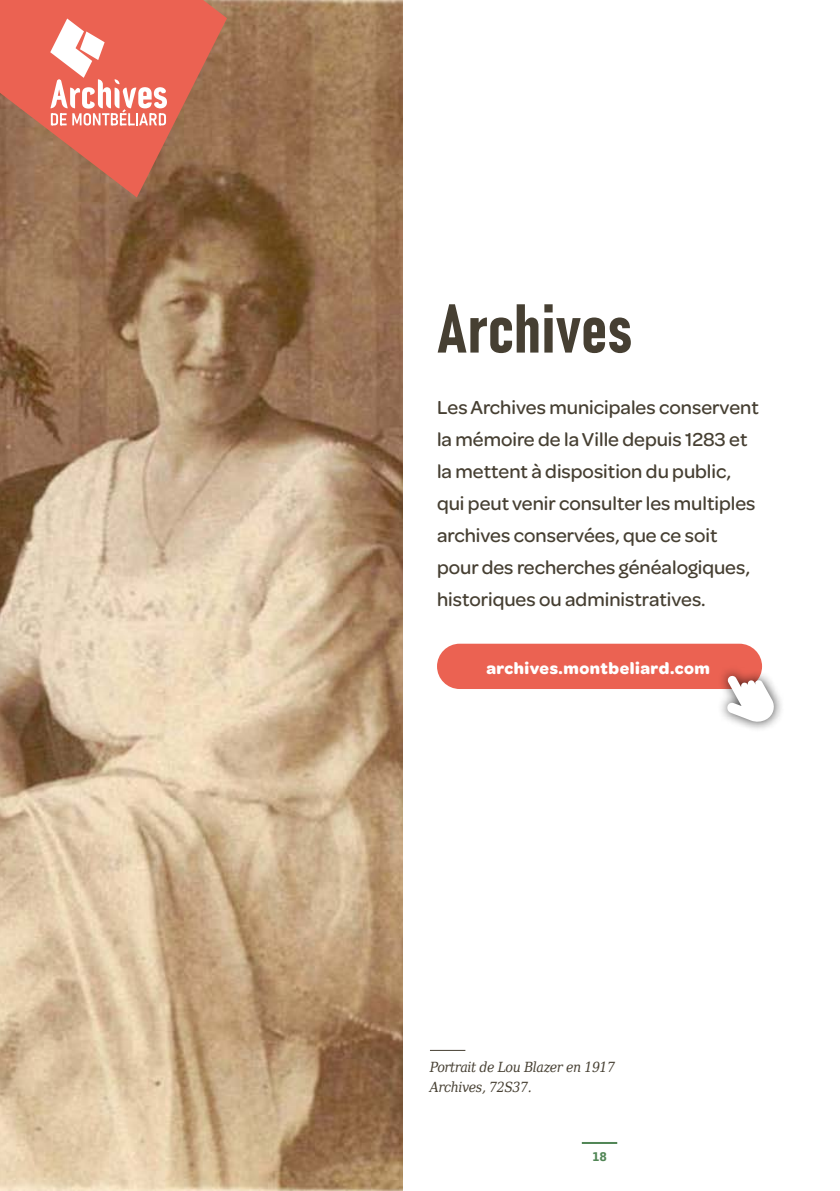
<style>
.page{position:relative;width:840px;height:1191px;background:#fff}
.page>*{position:absolute;margin:0;border:0;box-sizing:border-box;transform-origin:0 0}
.titre_activité{font:68px "Bahnschrift";color:#463f32}
.info_pratiques{font:500 20px/32px "Omnes";color:#463f32}
.t1{font:700 17px "Omnes";letter-spacing:.03em;color:#fff}
.info_pratiques-2{font:italic 14px/20px "DejaVu Serif Condensed";letter-spacing:-.03em;color:#463f32}
.pagination_droite{font:700 12px "DejaVu Sans Condensed";color:#518656}
</style>
<div class="page">
<img style="left:0;top:0;width:403px;height:1191px">
<div style="left:437px;top:643px;width:324px;height:46px;background:#eb6252;border-radius:23px"></div>
<div style="left:715px;top:665px;width:69px;height:67px;background:#000;opacity:.75"></div>
<svg style="left:726px;top:675px;width:49px;height:47px"></svg>
<svg style="left:0;top:0;width:227px;height:197px;background:#c16750"></svg>
<svg style="left:50px;top:19px;width:117px;height:106px"></svg>
<hr style="left:581px;top:1142px;width:36px;height:2px;background:#518656">
<hr style="left:429px;top:1050px;width:36px;height:1px;background:#463f32">
<p class="titre_activité" style="left:437px;top:277px;width:196px">Archives</p>
<p class="info_pratiques" style="left:437px;top:390px;width:323px">Les Archives municipales conservent la mémoire de la Ville depuis 1283 et la mettent à disposition du public, qui peut venir consulter les multiples archives conservées, que ce soit pour des recherches généalogiques, historiques ou administratives.</p>
<p class="t1" style="left:486px;top:656px;width:225px">archives.montbeliard.com</p>
<p class="info_pratiques-2" style="left:429px;top:1057px;width:187px">Portrait de Lou Blazer en 1917<br>Archives, 72S37.</p>
<p class="pagination_droite" style="left:592px;top:1146px;width:16px">18</p>
</div>
